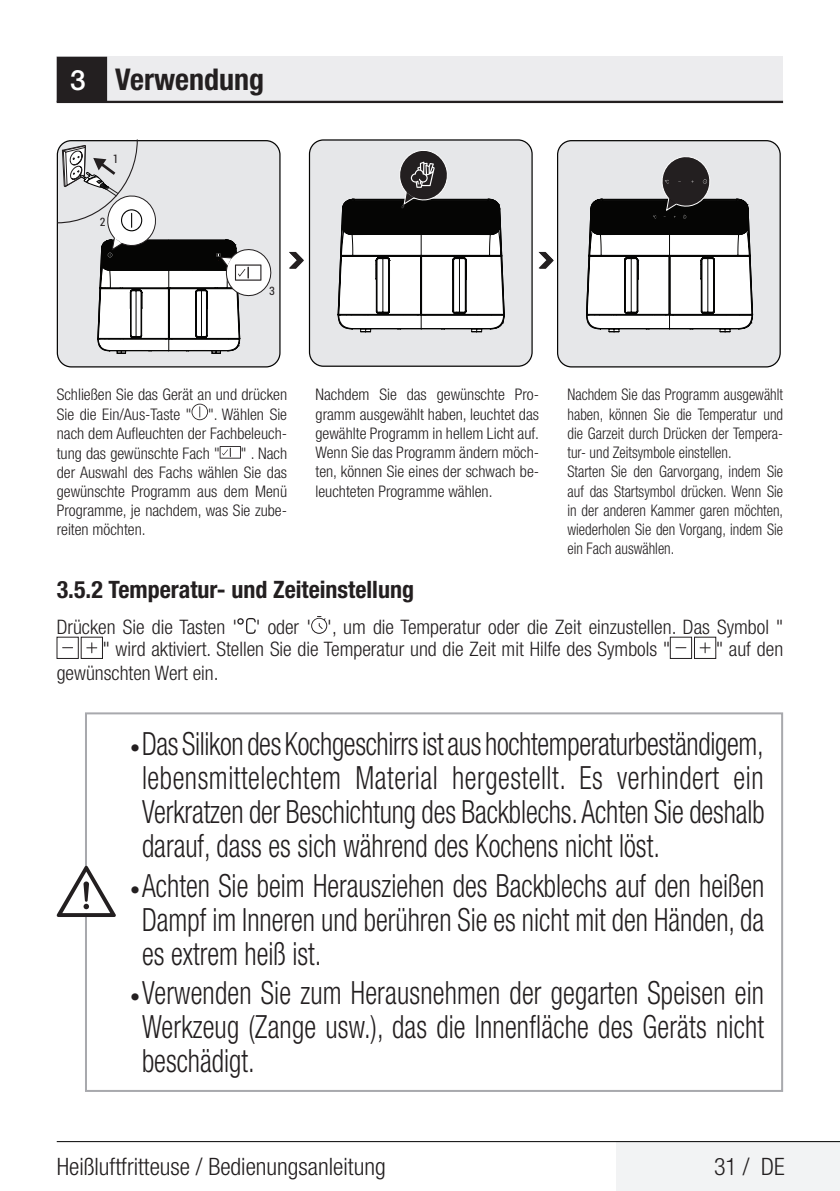
<style>
.page{position:relative;width:840px;height:1191px;background:#fff}
.page>*{position:absolute;margin:0;border:0;box-sizing:border-box;transform-origin:0 0}
.t1{font:300 condensed 32px/34px "Helvetica Neue LT Pro";color:#231f20;text-align:justify;scale:.86 1}
.Unite_Baslik_Icerik{font:700 condensed 30px "Helvetica Neue LT Pro";color:#231f20}
.t2{font:300 condensed 24px "Helvetica Neue LT Pro";color:#231f20}
.Alt_Baslik_Icerik{font:700 condensed 24px "Helvetica Neue LT Pro";color:#231f20}
.Duz_Metin{font:300 condensed 20px/22px "Helvetica Neue LT Pro";color:#231f20}
.Görsel_Altı_Metin{font:300 condensed 16px/19.2px "Helvetica Neue LT Pro";color:#231f20;text-align:justify}
.Görsel_Altı_Metin-2{font:300 condensed 16px/19.2px "Helvetica Neue LT Pro";color:#231f20;text-align:justify;scale:.92 1}
.t3{font:condensed 11.4px "Roboto";color:#231f20;scale:.96 1}
.s1{font-weight:500;font-stretch:normal;font-size:28px;color:#fff}
.s2{font-weight:700;font-size:20px}
</style>
<div class="page">
<div style="left:57px;top:57px;width:725px;height:45px;background:#ececee"></div>
<hr style="left:57px;top:101px;width:725px;height:2px;background:#231f20">
<div style="left:58px;top:58px;width:48px;height:43px;background:#231f20"></div>
<div style="left:57px;top:57px;width:50px;height:45px;border:2px solid #231f20"></div>
<div style="left:616px;top:1141px;width:223px;height:50px;background:#f2f3f4"></div>
<hr style="left:57px;top:1141px;width:782px;height:1px;background:#000">
<div style="left:557px;top:141px;width:222px;height:226px;background:#e6e7e9;border-radius:14px"></div>
<div style="left:556px;top:140px;width:224px;height:227px;border:1px solid #050504;border-radius:14px"></div>
<svg style="left:57px;top:142px;width:223px;height:225px;background:#d5d5d7"></svg>
<div style="left:309px;top:140px;width:222px;height:226px;background:#e6e7e9;border-radius:14px"></div>
<div style="left:309px;top:139px;width:223px;height:228px;border:1px solid #050504;border-radius:14px"></div>
<svg style="left:289px;top:252px;width:15px;height:17px"></svg>
<svg style="left:538px;top:252px;width:15px;height:17px"></svg>
<svg style="left:57px;top:139px;width:216px;height:215px"></svg>
<svg style="left:586px;top:157px;width:167px;height:175px"></svg>
<svg style="left:337px;top:150px;width:167px;height:182px"></svg>
<svg style="left:191px;top:404px;width:17px;height:16px"></svg>
<svg style="left:219px;top:446px;width:22px;height:12px"></svg>
<svg style="left:237px;top:618px;width:18px;height:16px"></svg>
<svg style="left:311px;top:616px;width:16px;height:18px"></svg>
<svg style="left:86px;top:642px;width:11px;height:11px"></svg>
<svg style="left:699px;top:642px;width:11px;height:11px"></svg>
<svg style="left:85px;top:712px;width:698px;height:380px"></svg>
<svg style="left:57px;top:865px;width:59px;height:52px"></svg>
<p class="Unite_Baslik_Icerik" style="left:70px;top:61px;width:195px"><span class="s1">3</span> Verwendung</p>
<p class="t3" style="left:113px;top:151px;width:7px">1</p>
<p class="t3" style="left:100px;top:214px;width:7px">2</p>
<p class="t3" style="left:269px;top:283px;width:7px">3</p>
<p class="Görsel_Altı_Metin" style="left:57px;top:385px;width:232px">Schließen Sie das Gerät an und drücken Sie die Ein/Aus-Taste " ". Wählen Sie nach dem Aufleuchten der Fachbeleuch&shy;tung das gewünschte Fach "</p>
<p class="Görsel_Altı_Metin" style="left:57px;top:443px;width:232px;text-indent:184px">" . Nach der Auswahl des Fachs wählen Sie das gewünschte Programm aus dem Menü Programme, je nachdem, was Sie zube&shy;reiten möchten.</p>
<p class="Görsel_Altı_Metin" style="left:315px;top:385px;width:225px">Nachdem Sie das gewünschte Pro&shy;gramm ausgewählt haben, leuchtet das gewählte Programm in hellem Licht auf.<br>Wenn Sie das Programm ändern möch&shy;ten, können Sie eines der schwach be&shy;leuchteten Programme wählen.</p>
<p class="Görsel_Altı_Metin-2" style="left:567px;top:385px;width:236px">Nachdem Sie das Programm ausgewählt haben, können Sie die Temperatur und die Garzeit durch Drücken der Tempera&shy;tur- und Zeitsymbole einstellen.</p>
<p class="Görsel_Altı_Metin-2" style="left:567px;top:462px;width:236px">Starten Sie den Garvorgang, indem Sie auf das Startsymbol drücken. Wenn Sie in der anderen Kammer garen möchten, wiederholen Sie den Vorgang, indem Sie ein Fach auswählen.</p>
<p class="Alt_Baslik_Icerik" style="left:57px;top:574px;width:358px">3.5.2 Temperatur- und Zeiteinstellung</p>
<p class="Duz_Metin" style="left:103px;top:615px;width:681px;text-indent:-46px">Drücken Sie die Tasten ' ' oder ' ', um die Temperatur oder die Zeit einzustellen. Das Symbol " " wird aktiviert. Stellen Sie die Temperatur und die Zeit mit Hilfe des Symbols "</p>
<p class="Duz_Metin" style="left:715px;top:637px;width:69px">" auf den</p>
<p class="Duz_Metin" style="left:57px;top:661px;width:163px">gewünschten Wert ein.</p>
<p class="t1" style="left:142px;top:726px;width:725px;text-indent:-12px"><span class="s2">•</span>Das Silikon des Kochgeschirrs ist aus hochtemperaturbeständigem, lebensmittelechtem Material hergestellt. Es verhindert ein Verkratzen der Beschichtung des Backblechs. Achten Sie deshalb darauf, dass es sich während des Kochens nicht löst.</p>
<p class="t1" style="left:142px;top:868px;width:724px;text-indent:-12px"><span class="s2">•</span>Achten Sie beim Herausziehen des Backblechs auf den heißen Dampf im Inneren und berühren Sie es nicht mit den Händen, da es extrem heiß ist.</p>
<p class="t1" style="left:142px;top:975px;width:724px;text-indent:-12px"><span class="s2">•</span>Verwenden Sie zum Herausnehmen der gegarten Speisen ein Werkzeug (Zange usw.), das die Innenfläche des Geräts nicht beschädigt.</p>
<p class="t2" style="left:57px;top:1152px;width:330px">Heißluftfritteuse / Bedienungsanleitung</p>
<p class="t2" style="left:713px;top:1152px;width:72px">31 / DE</p>
</div>
